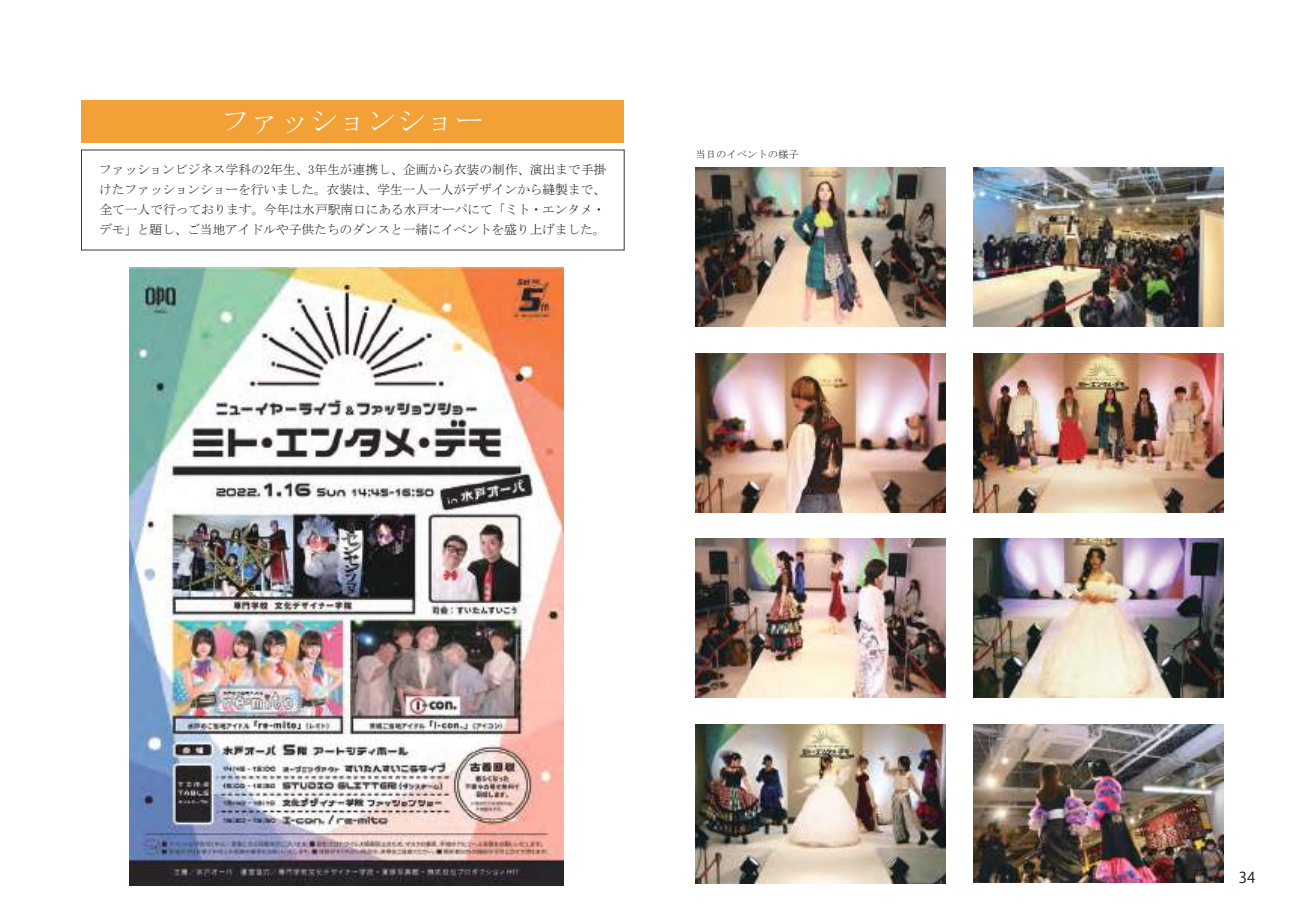
<style>
.page{position:relative;width:1289px;height:919px;background:#fff}
.page>*{position:absolute;margin:0;border:0;box-sizing:border-box;transform-origin:0 0}
.t1{font:28.5px "MS Mincho";letter-spacing:.025em;color:#fff}
.t2{font:15px "Koz Go Pr 6 N";color:#121717}
.t3{font:12.9px/20px "MS Mincho";letter-spacing:-.01em;color:#241f1f;text-align:justify}
.t4{font:10.35px "MS Mincho";color:#241f1f}
</style>
<div class="page">
<div style="left:81px;top:100px;width:543px;height:42px;background:#f2a137"></div>
<img style="left:695px;top:353px;width:250px;height:159px">
<img style="left:695px;top:167px;width:250px;height:159px">
<img style="left:973px;top:353px;width:250px;height:159px">
<img style="left:973px;top:167px;width:250px;height:159px">
<img style="left:695px;top:724px;width:250px;height:159px">
<img style="left:695px;top:538px;width:250px;height:159px">
<img style="left:973px;top:724px;width:250px;height:158px">
<img style="left:973px;top:538px;width:250px;height:159px">
<img style="left:129px;top:268px;width:434px;height:617px">
<h1 class="t1" style="left:221px;top:107px;width:264px">ファッションショー</h1>
<p class="t3" style="left:99px;top:159px;width:508px">ファッションビジネス学科の2年生、3年生が連携し、企画から衣装の制作、演出まで手掛けたファッションショーを行いました。衣装は、学生一人一人がデザインから縫製まで、全て一人で行っております。今年は水戸駅南口にある水戸オーパにて「ミト・エンタメ・デモ」と題し、ご当地アイドルや子供たちのダンスと一緒にイベントを盛り上げました。</p>
<p class="t4" style="left:695px;top:149px;width:105px">当日のイベントの様子</p>
<p class="t2" style="left:1238px;top:869px;width:18px">34</p>
</div>
